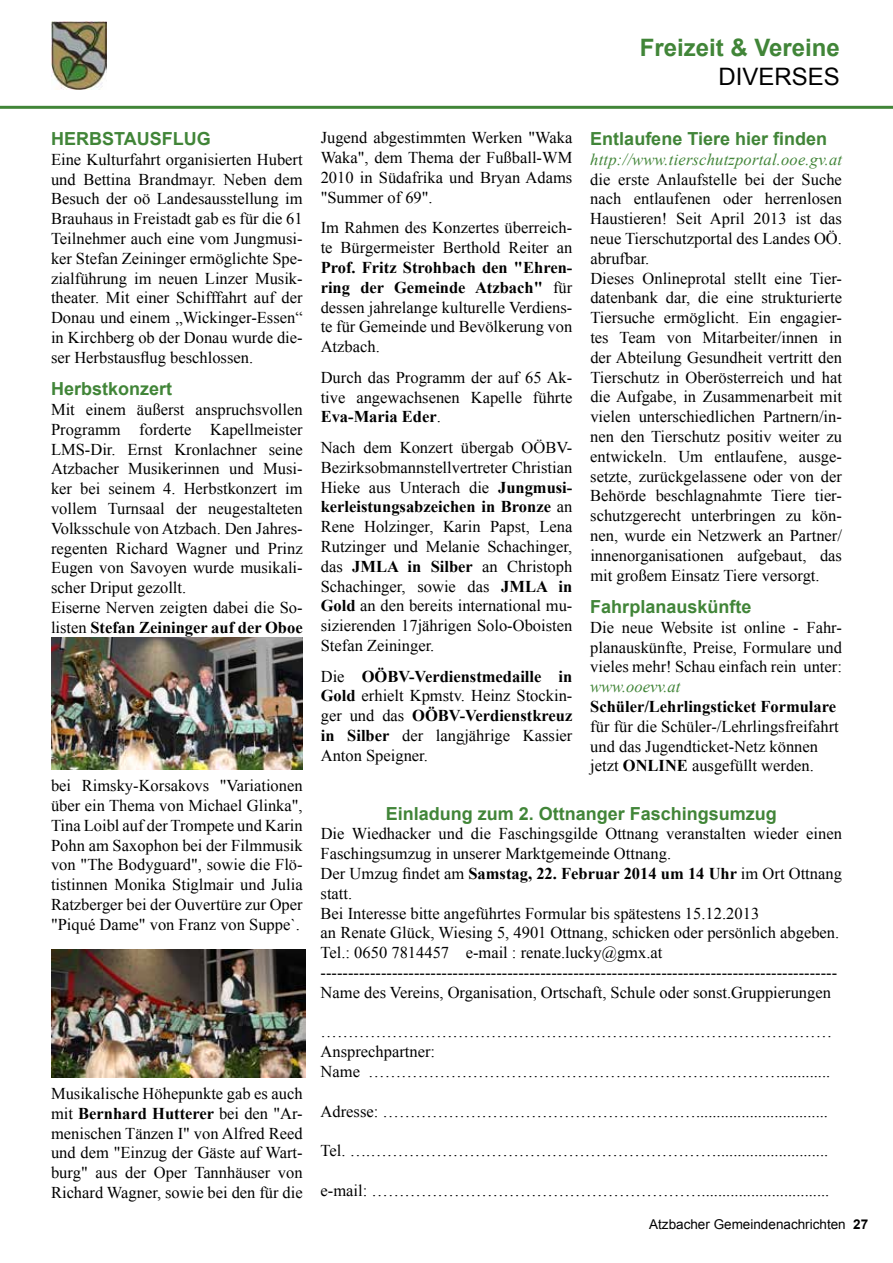
<style>
.page{position:relative;width:893px;height:1263px;background:#fff}
.page>*{position:absolute;margin:0;border:0;box-sizing:border-box;transform-origin:0 0}
.t1{font:700 24px "Arial";color:#418538}
.t2{font:24px "Arial";color:#000}
.t3{font:700 18px "Arial";color:#418538}
.t4{font:16.5px/19.8px "Times New Roman";color:#000;text-align:justify}
.t5{font:italic 16.5px "Times New Roman";letter-spacing:.015em;color:#418538}
.t6{font:700 16.5px "Times New Roman";color:#000}
.t7{font:13.5px "Arial";color:#000}
.s1{font-weight:700}
</style>
<div class="page">
<hr style="left:0;top:106px;width:893px;height:3px;background:#418538">
<img style="left:51px;top:21px;width:55px;height:68px">
<img style="left:51px;top:638px;width:252px;height:132px">
<img style="left:52px;top:950px;width:254px;height:127px">
<h1 class="t1" style="left:640px;top:32px;width:202px">Freizeit &amp; Vereine</h1>
<h1 class="t2" style="left:718px;top:61px;width:119px">divers es</h1>
<p class="t3" style="left:51px;top:127px;width:161px">HERBSTAUSFLUG</p>
<p class="t4" style="left:51px;top:149px;width:253px">Eine Kulturfahrt organisierten Hubert und Bettina Brandmayr. Neben dem Besuch der oö Landesausstellung im Brauhaus in Freistadt gab es für die 61<br>Teilnehmer auch eine vom Jungmusi&shy;ker Stefan Zeininger ermöglichte Spe&shy;zialführung im neuen Linzer Musik&shy;theater. Mit einer Schifffahrt auf der Donau und einem „Wickinger-Essen“ in Kirchberg ob der Donau wurde die&shy;ser Herbstausflug beschlossen.</p>
<p class="t3" style="left:51px;top:377px;width:123px">Herbstkonzert</p>
<p class="t4" style="left:51px;top:399px;width:253px;text-align:left">Mit einem äußerst anspruchsvollen Programm forderte Kapellmeister LMS-Dir. Ernst Kronlachner seine Atzbacher Musikerinnen und Musi&shy;ker bei seinem 4. Herbstkonzert im vollem Turnsaal der neugestalteten Volksschule von Atzbach. Den Jahres&shy;regenten Richard Wagner und Prinz Eugen von Savoyen wurde musikali&shy;scher Driput gezollt.<br>Eiserne Nerven zeigten dabei die So&shy;listen <span class="s1">Stefan Zeininger auf der Oboe</span></p>
<p class="t4" style="left:51px;top:775px;width:253px">bei Rimsky-Korsakovs "Variationen über ein Thema von Michael Glinka", Tina Loibl auf der Trompete und Karin Pohn am Saxophon bei der Filmmusik von "The Bodyguard", sowie die Flö&shy;tistinnen Monika Stiglmair und Julia Ratzberger bei der Ouvertüre zur Oper "Piqué Dame" von Franz von Suppe`.</p>
<p class="t4" style="left:51px;top:1083px;width:253px">Musikalische Höhepunkte gab es auch mit <span class="s1">Bernhard Hutterer</span> bei den "Ar&shy;menischen Tänzen I" von Alfred Reed und dem "Einzug der Gäste auf Wart&shy;burg" aus der Oper Tannhäuser von Richard Wagner, sowie bei den für die</p>
<p class="t4" style="left:321px;top:128px;width:253px">Jugend abgestimmten Werken "Waka Waka", dem Thema der Fußball-WM 2010 in Südafrika und Bryan Adams "Summer of 69".</p>
<p class="t4" style="left:321px;top:218px;width:253px">Im Rahmen des Konzertes überreich&shy;te Bürgermeister Berthold Reiter an</p>
<p class="t4" style="left:321px;top:257px;width:253px"><span class="s1">Prof. Fritz Strohbach den "Ehren&shy;ring der Gemeinde Atzbach"</span> für dessen jahrelange kulturelle Verdiens&shy;te für Gemeinde und Bevölkerung von Atzbach.</p>
<p class="t4" style="left:321px;top:367px;width:253px">Durch das Programm der auf 65 Ak&shy;tive angewachsenen Kapelle führte <span class="s1">Eva-Maria Eder</span>.</p>
<p class="t4" style="left:321px;top:437px;width:253px">Nach dem Konzert übergab OÖBV-Bezirksobmannstellvertreter Christian Hieke aus Unterach die <span class="s1">Jungmusi&shy;kerleistungsabzeichen in Bronze</span> an Rene Holzinger, Karin Papst, Lena Rutzinger und Melanie Schachinger, das <span class="s1">JMLA in Silber</span> an Christoph Schachinger, sowie das <span class="s1">JMLA in Gold</span> an den bereits international mu&shy;sizierenden 17jährigen Solo-Oboisten Stefan Zeininger.</p>
<p class="t4" style="left:321px;top:666px;width:253px">Die <span class="s1">OÖBV-Verdienstmedaille in Gold</span> erhielt Kpmstv. Heinz Stockin&shy;ger und das <span class="s1">OÖBV-Verdienstkreuz in Silber</span> der langjährige Kassier Anton Speigner.</p>
<p class="t3" style="left:590px;top:127px;width:238px">Entlaufene Tiere hier finden</p>
<p class="t5" style="left:590px;top:148px;width:253px">http://www.tierschutzportal.ooe.gv.at</p>
<p class="t4" style="left:590px;top:169px;width:253px;text-align:left">die erste Anlaufstelle bei der Suche nach entlaufenen oder herrenlosen Haustieren! Seit April 2013 ist das neue Tierschutzportal des Landes OÖ. abrufbar.<br>Dieses Onlineprotal stellt eine Tier&shy;datenbank dar, die eine strukturierte Tiersuche ermöglicht. Ein engagier&shy;tes Team von Mitarbeiter/innen in der Abteilung Gesundheit vertritt den Tierschutz in Oberösterreich und hat die Aufgabe, in Zusammenarbeit mit vielen unterschiedlichen Partnern/in&shy;nen den Tierschutz positiv weiter zu entwickeln. Um entlaufene, ausge&shy;setzte, zurückgelassene oder von der Behörde beschlagnahmte Tiere tier&shy;schutzgerecht unterbringen zu kön&shy;nen, wurde ein Netzwerk an Partner/ innenorganisationen aufgebaut, das mit großem Einsatz Tiere versorgt.</p>
<p class="t3" style="left:590px;top:595px;width:163px">Fahrplanauskünfte</p>
<p class="t4" style="left:590px;top:617px;width:253px">Die neue Website ist online - Fahr&shy;planauskünfte, Preise, Formulare und vieles mehr! Schau einfach rein unter:</p>
<p class="t5" style="left:590px;top:675px;width:92px">www.ooevv.at</p>
<p class="t6" style="left:590px;top:695px;width:247px">Schüler/Lehrlingsticket Formulare</p>
<p class="t4" style="left:590px;top:716px;width:250px;text-align:left">für für die Schüler-/Lehrlingsfreifahrt und das Jugendticket-Netz können jetzt <span class="s1">ONLINE</span> ausgefüllt werden.</p>
<p class="t3" style="left:386px;top:801px;width:393px">Einladung zum 2. Ottnanger Faschingsumzug</p>
<p class="t4" style="left:321px;top:824px;width:523px;text-align:left">Die Wiedhacker und die Faschingsgilde Ottnang veranstalten wieder einen Faschingsumzug in unserer Marktgemeinde Ottnang.<br>Der Umzug findet am <span class="s1">Samstag, 22. Februar 2014 um 14 Uhr</span> im Ort Ottnang statt.<br>Bei Interesse bitte angeführtes Formular bis spätestens 15.12.2013<br>an Renate Glück, Wiesing 5, 4901 Ottnang, schicken oder persönlich abgeben.<br>Tel.: 0650 7814457 e-mail : renate.lucky@gmx.at ---------------------------------------------------------------------------------------------- Name des Vereins, Organisation, Ortschaft, Schule oder sonst.Gruppierungen</p>
<p class="t4" style="left:321px;top:1022px;width:513px;text-align:left">…………………………………………………………………………………<br>Ansprechpartner:<br>Name …………………………………………………………………............</p>
<p class="t4" style="left:321px;top:1101px;width:509px">Adresse: …………………………………………………................................</p>
<p class="t4" style="left:321px;top:1140px;width:509px">Tel. ….………………………………………………………...........................</p>
<p class="t4" style="left:321px;top:1180px;width:510px">e-mail: ……………………………………………………...............................</p>
<p class="t7" style="left:649px;top:1216px;width:221px">Atzbacher Gemeindenachrichten <span class="s1">27</span></p>
</div>
